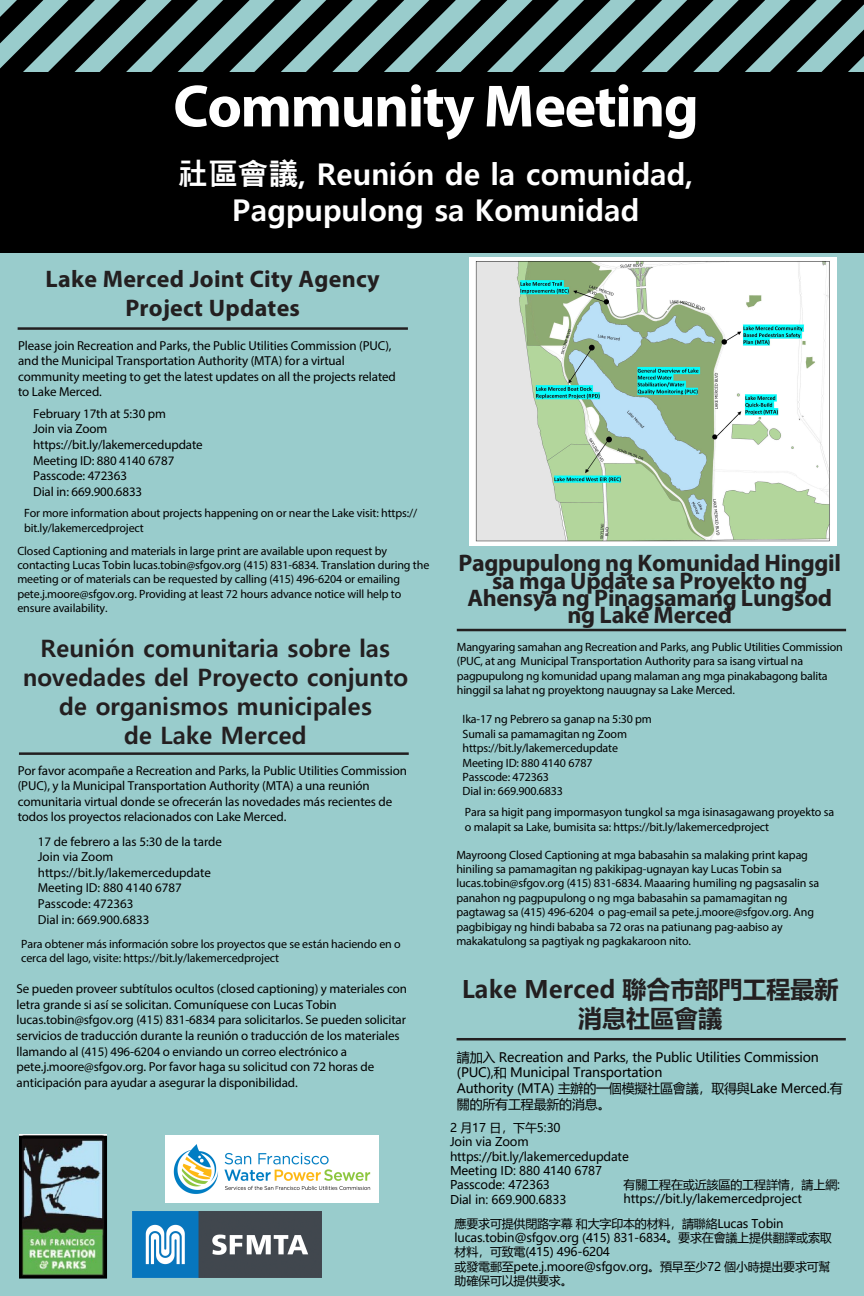
<style>
.page{position:relative;width:864px;height:1296px;background:#9cc}
.page>*{position:absolute;margin:0;border:0;box-sizing:border-box;transform-origin:0 0}
.t1{font:700 60px "Myriad Pro";letter-spacing:-.025em;color:#fff}
.t2{font:700 30px/36px "Malgun Gothic";color:#fff;text-align:center}
.t3{font:700 24px/17.2px "Myriad Pro";letter-spacing:-.015em;color:#231f20;text-align:center}
.t4{font:700 24px/28.9px "Malgun Gothic";color:#231f20;text-align:center}
.t5{font:700 24px/28.8px "Myriad Pro";letter-spacing:.01em;color:#231f20;text-align:center}
.t6{font:700 24px/28.8px "Microsoft Ya Hei";color:#231f20;text-align:center}
.t7{font:13px/15.6px "Myriad Pro";letter-spacing:-.01em;color:#000}
.t8{font:13px/15.6px "Microsoft Ya Hei";letter-spacing:-.015em;color:#000}
.t9{font:12px/14.4px "Myriad Pro";letter-spacing:-.01em;color:#000}
.t10{font:12px/14.4px "Microsoft Ya Hei";letter-spacing:-.01em;color:#000}
</style>
<div class="page">
<div style="left:0;top:73px;width:864px;height:180px;background:#000"></div>
<svg style="left:0;top:0;width:864px;height:73px"></svg>
<hr style="left:19px;top:752px;width:390px;height:3px;background:#231f20">
<hr style="left:18px;top:327px;width:390px;height:3px;background:#231f20">
<hr style="left:457px;top:629px;width:389px;height:2px;background:#231f20">
<hr style="left:457px;top:1038px;width:389px;height:2px;background:#231f20">
<img style="left:20px;top:1135px;width:86px;height:140px">
<div style="left:19px;top:1136px;width:88px;height:143px;border:3px solid #000"></div>
<img style="left:133px;top:1211px;width:188px;height:66px">
<img style="left:166px;top:1136px;width:212px;height:67px">
<img style="left:470px;top:257px;width:366px;height:288px">
<p class="t1" style="left:173px;top:67px;width:527px">Community Meeting</p>
<p class="t2" style="left:178px;top:156px;width:516px">社區會議, Reunión de la comunidad,<br>Pagpupulong sa Komunidad</p>
<p class="t5" style="left:46px;top:264px;width:336px">Lake Merced Joint City Agency<br>Project Updates</p>
<p class="t7" style="left:18px;top:337px;width:379px">Please join Recreation and Parks, the Public Utilities Commission (PUC), and the Municipal Transportation Authority (MTA) for a virtual community meeting to get the latest updates on all the projects related to Lake Merced.</p>
<p class="t7" style="left:33px;top:405px;width:171px">February 17th at 5:30 pm<br>Join via Zoom https://bit.ly/lakemercedupdate<br>Meeting ID: 880 4140 6787<br>Passcode: 472363<br>Dial in: 669.900.6833</p>
<p class="t9" style="left:24px;top:506px;width:395px">For more information about projects happening on or near the Lake visit: https:// bit.ly/lakemercedproject</p>
<p class="t9" style="left:17px;top:543px;width:414px">Closed Captioning and materials in large print are available upon request by contacting Lucas Tobin lucas.tobin@sfgov.org (415) 831-6834. Translation during the meeting or of materials can be requested by calling (415) 496-6204 or emailing pete.j.moore@sfgov.org. Providing at least 72 hours advance notice will help to ensure availability.</p>
<p class="t4" style="left:23px;top:634px;width:387px">Reunión comunitaria sobre las novedades del Proyecto conjunto de organismos municipales<br>de Lake Merced</p>
<p class="t7" style="left:18px;top:762px;width:391px">Por favor acompañe a Recreation and Parks, la Public Utilities Commission (PUC), y la Municipal Transportation Authority (MTA) a una reunión comunitaria virtual donde se ofrecerán las novedades más recientes de todos los proyectos relacionados con Lake Merced.</p>
<p class="t7" style="left:38px;top:833px;width:186px">17 de febrero a las 5:30 de la tarde<br>Join via Zoom https://bit.ly/lakemercedupdate<br>Meeting ID: 880 4140 6787<br>Passcode: 472363<br>Dial in: 669.900.6833</p>
<p class="t9" style="left:21px;top:936px;width:381px">Para obtener más información sobre los proyectos que se están haciendo en o cerca del lago, visite: https://bit.ly/lakemercedproject</p>
<p class="t7" style="left:17px;top:981px;width:392px">Se pueden proveer subtítulos ocultos (closed captioning) y materiales con letra grande si así se solicitan. Comuníquese con Lucas Tobin lucas.tobin@sfgov.org (415) 831-6834 para solicitarlos. Se pueden solicitar servicios de traducción durante la reunión o traducción de los materiales llamando al (415) 496-6204 o enviando un correo electrónico a pete.j.moore@sfgov.org. Por favor haga su solicitud con 72 horas de anticipación para ayudar a asegurar la disponibilidad.</p>
<p class="t3" style="left:459px;top:554px;width:384px">Pagpupulong ng Komunidad Hinggil sa mga Update sa Proyekto ng<br>Ahensya ng Pinagsamang Lungsod ng Lake Merced</p>
<p class="t9" style="left:457px;top:639px;width:387px">Mangyaring samahan ang Recreation and Parks, ang Public Utilities Commission (PUC, at ang Municipal Transportation Authority para sa isang virtual na pagpupulong ng komunidad upang malaman ang mga pinakabagong balita hinggil sa lahat ng proyektong nauugnay sa Lake Merced.</p>
<p class="t9" style="left:463px;top:712px;width:191px">Ika-17 ng Pebrero sa ganap na 5:30 pm<br>Sumali sa pamamagitan ng Zoom https://bit.ly/lakemercedupdate<br>Meeting ID: 880 4140 6787<br>Passcode: 472363<br>Dial in: 669.900.6833</p>
<p class="t9" style="left:465px;top:805px;width:371px">Para sa higit pang impormasyon tungkol sa mga isinasagawang proyekto sa o malapit sa Lake, bumisita sa: https://bit.ly/lakemercedproject</p>
<p class="t9" style="left:456px;top:847px;width:364px">Mayroong Closed Captioning at mga babasahin sa malaking print kapag hiniling sa pamamagitan ng pakikipag-ugnayan kay Lucas Tobin sa lucas.tobin@sfgov.org (415) 831-6834. Maaaring humiling ng pagsasalin sa panahon ng pagpupulong o ng mga babasahin sa pamamagitan ng pagtawag sa (415) 496-6204 o pag-email sa pete.j.moore@sfgov.org. Ang pagbibigay ng hindi bababa sa 72 oras na patiunang pag-aabiso ay makakatulong sa pagtiyak ng pagkakaroon nito.</p>
<p class="t6" style="left:462px;top:974px;width:378px">Lake Merced 聯合市部門工程最新消息社區會議</p>
<p class="t8" style="left:457px;top:1049px;width:387px">請加入 Recreation and Parks, the Public Utilities Commission (PUC),和 Municipal Transportation<br>Authority (MTA) 主辦的一個模擬社區會議，取得與Lake Merced.有關的所有工程最新的消息。</p>
<p class="t10" style="left:450px;top:1120px;width:180px">2 月17 日，下午5:30<br>Join via Zoom https://bit.ly/lakemercedupdate<br>Meeting ID: 880 4140 6787<br>Passcode: 472363<br>Dial in: 669.900.6833</p>
<p class="t10" style="left:624px;top:1177px;width:218px">有關工程在或近該區的工程詳情，請上網: https://bit.ly/lakemercedproject</p>
<p class="t10" style="left:455px;top:1216px;width:379px">應要求可提供閉路字幕 和大字印本的材料，請聯絡Lucas Tobin lucas.tobin@sfgov.org (415) 831-6834。要求在會議上提供翻譯或索取材料，可致電(415) 496-6204<br>或發電郵至pete.j.moore@sfgov.org。預早至少72 個小時提出要求可幫助確保可以提供要求。</p>
</div>
